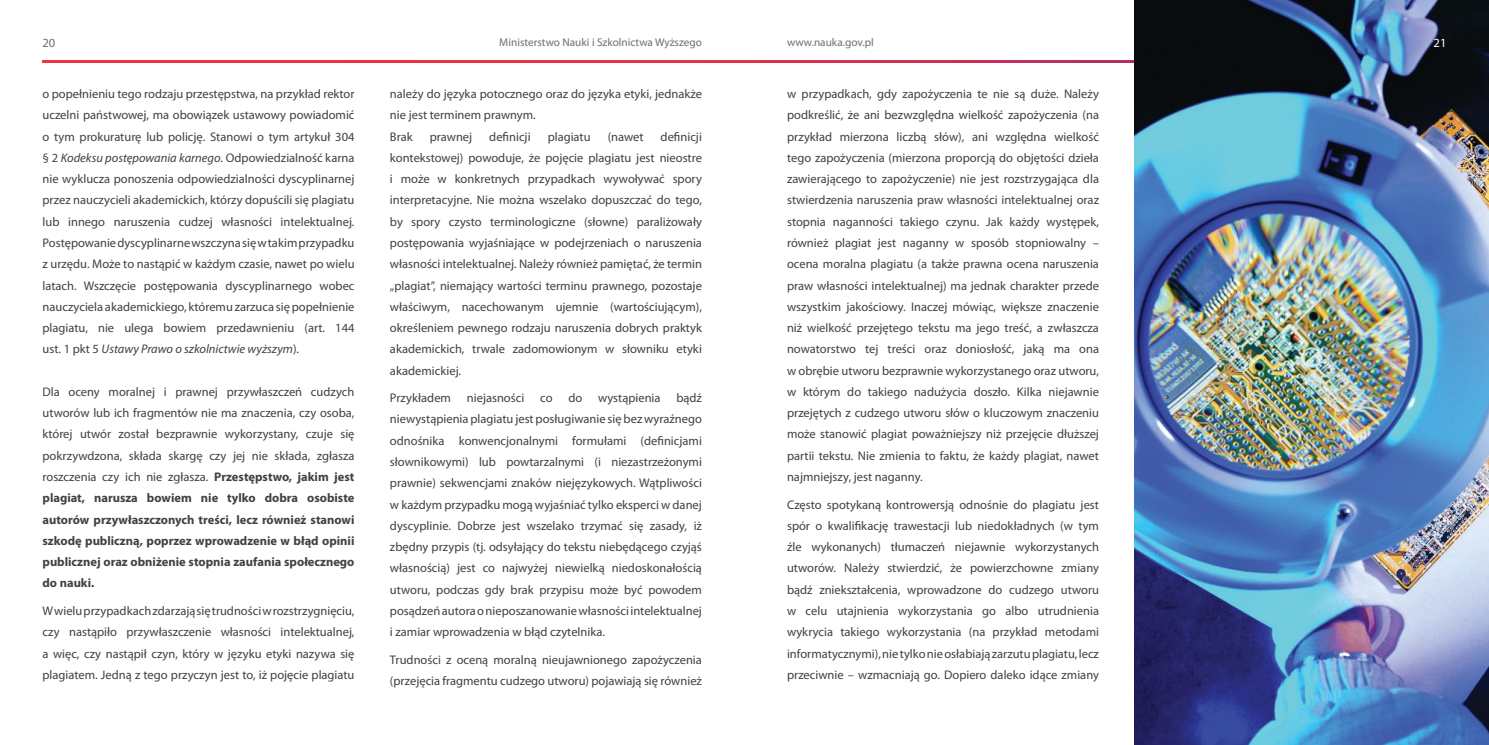
<style>
.page{position:relative;width:1489px;height:745px;background:#fff}
.page>*{position:absolute;margin:0;border:0;box-sizing:border-box;transform-origin:0 0}
.t1{font:12.5px/21.2px "Myriad Pro";color:#414042;text-align:justify}
.t2{font:700 12.5px/21.2px "Myriad Pro";color:#414042;text-align:justify}
.t3{font:12.5px "Myriad Pro";color:#6d6e71}
.t4{font:12.5px "Myriad Pro";color:#fff}
.t5{font:11.25px "Myriad Pro";color:#6d6e71}
.s1{font-style:italic}
.s2{font-weight:400}
</style>
<div class="page">
<svg style="left:43px;top:60px;width:1090px;height:2px;background:#dd3249"></svg>
<img style="left:1133px;top:0;width:355px;height:744px">
<p class="t5" style="left:499px;top:35px;width:204px">Ministerstwo Nauki i Szkolnictwa Wyższego</p>
<p class="t5" style="left:787px;top:35px;width:88px">www.nauka.gov.pl</p>
<p class="t3" style="left:43px;top:35px;width:14px">20</p>
<p class="t4" style="left:1433px;top:35px;width:14px">21</p>
<p class="t1" style="left:43px;top:83px;width:313px">o popełnieniu tego rodzaju przestępstwa, na przykład rektor uczelni państwowej, ma obowiązek ustawowy powiadomić o tym prokuraturę lub policję. Stanowi o tym artykuł 304 § 2 <span class="s1">Kodeksu postępowania karnego</span>. Odpowiedzialność karna nie wyklucza ponoszenia odpowiedzialności dyscyplinarnej przez nauczycieli akademickich, którzy dopuścili się plagiatu lub innego naruszenia cudzej własności intelektualnej.<br>Postępowanie dyscyplinarne wszczyna się w takim przypadku z urzędu. Może to nastąpić w każdym czasie, nawet po wielu latach. Wszczęcie postępowania dyscyplinarnego wobec nauczyciela akademickiego, któremu zarzuca się popełnienie plagiatu, nie ulega bowiem przedawnieniu (art. 144 ust. 1 pkt 5 <span class="s1">Ustawy Prawo o szkolnictwie wyższym</span>).</p>
<p class="t2" style="left:43px;top:380px;width:313px"><span class="s2">Dla oceny moralnej i prawnej przywłaszczeń cudzych utworów lub ich fragmentów nie ma znaczenia, czy osoba, której utwór został bezprawnie wykorzystany, czuje się pokrzywdzona, składa skargę czy jej nie składa, zgłasza roszczenia czy ich nie zgłasza.</span> Przestępstwo, jakim jest plagiat, narusza bowiem nie tylko dobra osobiste autorów przywłaszczonych treści, lecz również stanowi szkodę publiczną, poprzez wprowadzenie w błąd opinii publicznej oraz obniżenie stopnia zaufania społecznego do nauki.</p>
<p class="t1" style="left:43px;top:599px;width:313px">W wielu przypadkach zdarzają się trudności w rozstrzygnięciu, czy nastąpiło przywłaszczenie własności intelektualnej, a więc, czy nastąpił czyn, który w języku etyki nazywa się plagiatem. Jedną z tego przyczyn jest to, iż pojęcie plagiatu</p>
<p class="t1" style="left:390px;top:83px;width:313px;text-align:left">należy do języka potocznego oraz do języka etyki, jednakże nie jest terminem prawnym.<br>Brak</p>
<p class="t1" style="left:390px;top:125px;width:313px;text-indent:271px">definicji kontekstowej) powoduje, że pojęcie plagiatu jest nieostre i może w konkretnych przypadkach wywoływać spory interpretacyjne. Nie można wszelako dopuszczać do tego, by spory czysto terminologiczne (słowne) paraliżowały postępowania wyjaśniające w podejrzeniach o naruszenia własności intelektualnej. Należy również pamiętać, że termin „plagiat”, niemający wartości terminu prawnego, pozostaje właściwym, nacechowanym ujemnie (wartościującym), określeniem pewnego rodzaju naruszenia dobrych praktyk akademickich, trwale zadomowionym w słowniku etyki akademickiej.</p>
<p class="t1" style="left:390px;top:387px;width:63px">Przykładem</p>
<p class="t1" style="left:467px;top:387px;width:59px">niejasności</p>
<p class="t1" style="left:540px;top:387px;width:14px">co</p>
<p class="t1" style="left:568px;top:387px;width:15px">do</p>
<p class="t1" style="left:598px;top:387px;width:64px">wystąpienia</p>
<p class="t1" style="left:430px;top:125px;width:44px">prawnej</p>
<p class="t1" style="left:489px;top:125px;width:43px">definicji</p>
<p class="t1" style="left:547px;top:125px;width:44px">plagiatu</p>
<p class="t1" style="left:607px;top:125px;width:37px">(nawet</p>
<p class="t1" style="left:390px;top:387px;width:313px;text-indent:286px">bądź niewystąpienia plagiatu jest posługiwanie się bez wyraźnego odnośnika konwencjonalnymi formułami (definicjami słownikowymi) lub powtarzalnymi (i niezastrzeżonymi prawnie) sekwencjami znaków niejęzykowych. Wątpliwości w każdym przypadku mogą wyjaśniać tylko eksperci w danej dyscyplinie. Dobrze jest wszelako trzymać się zasady, iż zbędny przypis (tj. odsyłający do tekstu niebędącego czyjąś własnością) jest co najwyżej niewielką niedoskonałością utworu, podczas gdy brak przypisu może być powodem posądzeń autora o nieposzanowanie własności intelektualnej i zamiar wprowadzenia w błąd czytelnika.</p>
<p class="t1" style="left:390px;top:648px;width:313px">Trudności z oceną moralną nieujawnionego zapożyczenia (przejęcia fragmentu cudzego utworu) pojawiają się również</p>
<p class="t1" style="left:787px;top:83px;width:313px">w przypadkach, gdy zapożyczenia te nie są duże. Należy podkreślić, że ani bezwzględna wielkość zapożyczenia (na przykład mierzona liczbą słów), ani względna wielkość tego zapożyczenia (mierzona proporcją do objętości dzieła zawierającego to zapożyczenie) nie jest rozstrzygająca dla stwierdzenia naruszenia praw własności intelektualnej oraz stopnia naganności takiego czynu. Jak każdy występek, również plagiat jest naganny w sposób stopniowalny – ocena moralna plagiatu (a także prawna ocena naruszenia praw własności intelektualnej) ma jednak charakter przede wszystkim jakościowy. Inaczej mówiąc, większe znaczenie niż wielkość przejętego tekstu ma jego treść, a zwłaszcza nowatorstwo tej treści oraz doniosłość, jaką ma ona w obrębie utworu bezprawnie wykorzystanego oraz utworu, w którym do takiego nadużycia doszło. Kilka niejawnie przejętych z cudzego utworu słów o kluczowym znaczeniu może stanowić plagiat poważniejszy niż przejęcie dłuższej partii tekstu. Nie zmienia to faktu, że każdy plagiat, nawet najmniejszy, jest naganny.</p>
<p class="t1" style="left:787px;top:493px;width:313px">Często spotykaną kontrowersją odnośnie do plagiatu jest spór o kwalifikację trawestacji lub niedokładnych (w tym źle wykonanych) tłumaczeń niejawnie wykorzystanych utworów. Należy stwierdzić, że powierzchowne zmiany bądź zniekształcenia, wprowadzone do cudzego utworu w celu utajnienia wykorzystania go albo utrudnienia wykrycia takiego wykorzystania (na przykład metodami informatycznymi), nie tylko nie osłabiają zarzutu plagiatu, lecz przeciwnie – wzmacniają go. Dopiero daleko idące zmiany</p>
</div>
